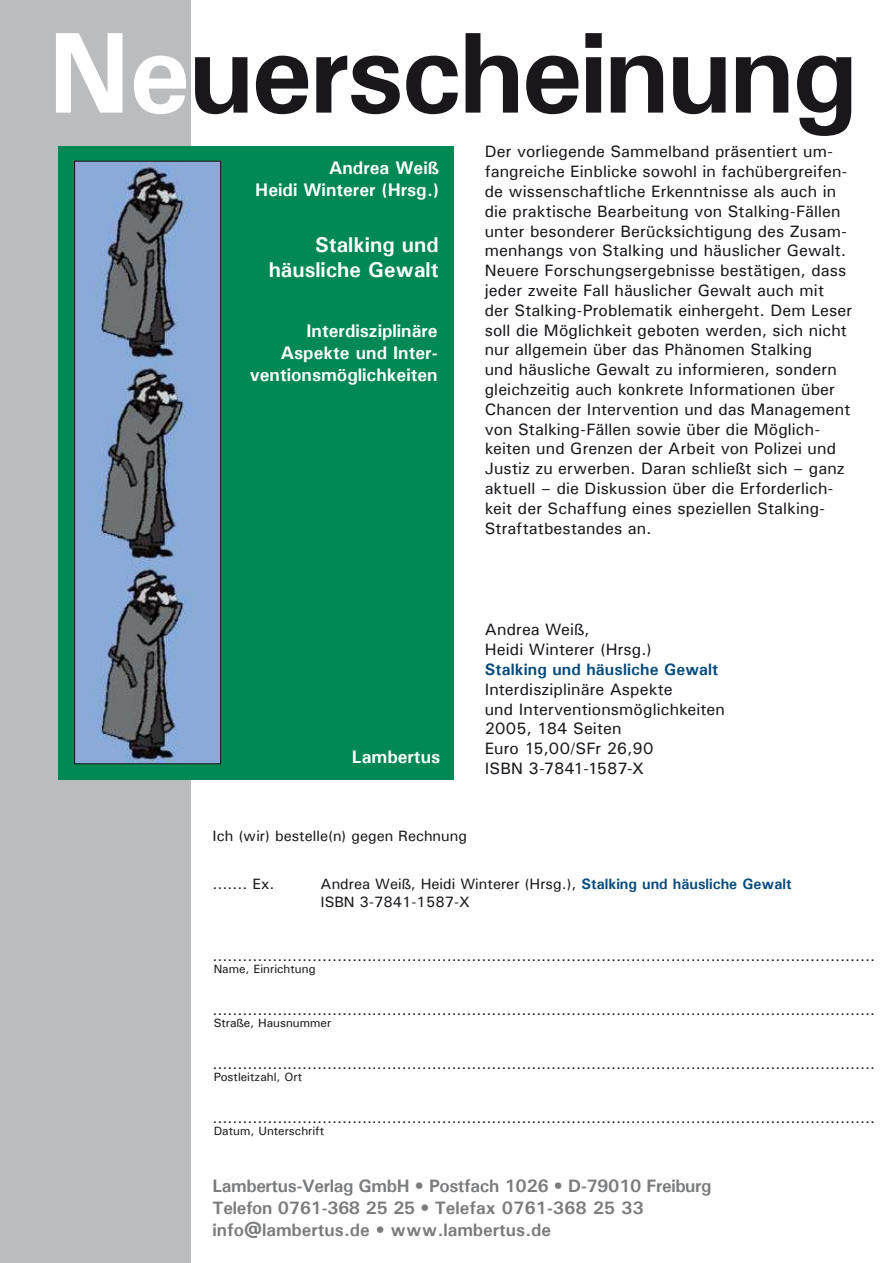
<style>
.page{position:relative;width:893px;height:1263px;background:#fff}
.page>*{position:absolute;margin:0;border:0;box-sizing:border-box;transform-origin:0 0}
.t1{font:700 115.5px "Univers";letter-spacing:-.03em;color:#19171b}
.t2{font:700 21.45px/25.8px "Univers";color:#fff;text-align:right}
.t3{font:700 18.3px/21.9px "Univers";color:#fff;text-align:right}
.t4{font:700 18px/21.6px "Univers";letter-spacing:-.02em;color:#7b7c7e}
.t5{font:500 16.5px/19.8px "Univers";letter-spacing:.005em;color:#19171b}
.t6{font:700 16.5px "Univers";letter-spacing:.01em;color:#054b7d}
.t7{font:500 15px/18px "Univers";color:#19171b}
.t8{font:500 12px "Univers";color:#19171b}
.s1{color:#fff}
.s2{font-weight:700;color:#054b7d}
</style>
<div class="page">
<div style="left:0;top:0;width:191px;height:1263px;background:#bbbcbe"></div>
<div style="left:58px;top:146px;width:396px;height:633px;background:#085"></div>
<img style="left:76px;top:163px;width:143px;height:599px">
<div style="left:74px;top:161px;width:147px;height:603px;border:1px solid #19171b"></div>
<h1 class="t1" style="left:48px;top:20px;width:811px"><span class="s1">Ne</span>uerscheinung</h1>
<p class="t3" style="left:255px;top:157px;width:185px">Andrea Weiß<br>Heidi Winterer (Hrsg.)</p>
<h2 class="t2" style="left:269px;top:232px;width:172px">Stalking und häusliche Gewalt</h2>
<p class="t3" style="left:250px;top:321px;width:189px">Interdisziplinäre<br>Aspekte und Inter&shy;ventionsmöglichkeiten</p>
<p class="t3" style="left:352px;top:746px;width:90px">Lambertus</p>
<p class="t5" style="left:485px;top:143px;width:369px">Der vorliegende Sammelband präsentiert um&shy;fangreiche Einblicke sowohl in fachübergreifen&shy;de wissenschaftliche Erkenntnisse als auch in die praktische Bearbeitung von Stalking-Fällen unter besonderer Berücksichtigung des Zusam&shy;menhangs von Stalking und häuslicher Gewalt.<br>Neuere Forschungsergebnisse bestätigen, dass jeder zweite Fall häuslicher Gewalt auch mit der Stalking-Problematik einhergeht. Dem Leser soll die Möglichkeit geboten werden, sich nicht nur allgemein über das Phänomen Stalking<br>und häusliche Gewalt zu informieren, sondern gleichzeitig auch konkrete Informationen über Chancen der Intervention und das Management von Stalking-Fällen sowie über die Möglich&shy;keiten und Grenzen der Arbeit von Polizei und Justiz zu erwerben. Daran schließt sich – ganz aktuell – die Diskussion über die Erforderlich&shy;keit der Schaffung eines speziellen Stalking-Straftatbestandes an.</p>
<p class="t5" style="left:485px;top:621px;width:169px">Andrea Weiß,<br>Heidi Winterer (Hrsg.)</p>
<p class="t6" style="left:485px;top:662px;width:235px">Stalking und häusliche Gewalt</p>
<p class="t5" style="left:485px;top:681px;width:242px">Interdisziplinäre Aspekte<br>und Interventionsmöglichkeiten<br>2005, 184 Seiten<br>Euro 15,00/SFr 26,90<br>ISBN 3-7841-1587-X</p>
<p class="t7" style="left:213px;top:828px;width:256px">Ich (wir) bestelle(n) gegen Rechnung</p>
<p class="t7" style="left:213px;top:876px;width:63px">....... Ex.</p>
<p class="t7" style="left:321px;top:876px;width:472px">Andrea Weiß, Heidi Winterer (Hrsg.), <span class="s2">Stalking und häusliche Gewalt<br></span>ISBN 3-7841-1587-X</p>
<p class="t7" style="left:213px;top:948px;width:664px">.....................................................................................................................................</p>
<p class="t8" style="left:214px;top:964px;width:103px">Name, Einrichtung</p>
<p class="t7" style="left:213px;top:1002px;width:664px">.....................................................................................................................................</p>
<p class="t8" style="left:214px;top:1018px;width:119px">Straße, Hausnummer</p>
<p class="t7" style="left:213px;top:1056px;width:664px">.....................................................................................................................................</p>
<p class="t8" style="left:214px;top:1072px;width:90px">Postleitzahl, Ort</p>
<p class="t7" style="left:213px;top:1110px;width:664px">.....................................................................................................................................</p>
<p class="t8" style="left:214px;top:1127px;width:112px">Datum, Unterschrift</p>
<p class="t4" style="left:213px;top:1176px;width:500px">Lambertus-Verlag GmbH • Postfach 1026 • D-79010 Freiburg<br>Telefon 0761-368 25 25 • Telefax 0761-368 25 33 info@lambertus.de • www.lambertus.de</p>
</div>
